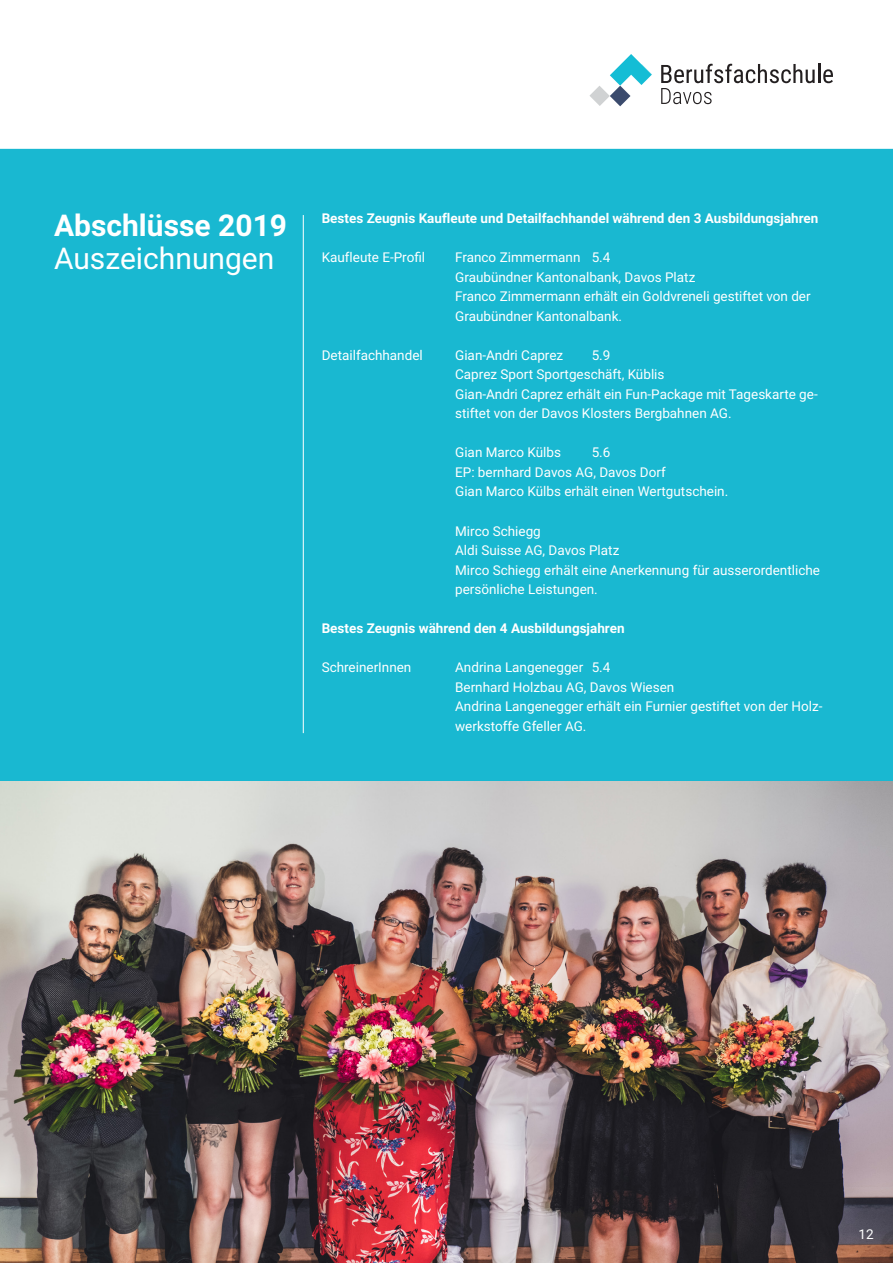
<style>
.page{position:relative;width:893px;height:1263px;background:#fff}
.page>*{position:absolute;margin:0;border:0;box-sizing:border-box;transform-origin:0 0}
.Titel_2{font:700 30px "Roboto";color:#fff}
.Titel_2-2{font:30px "Roboto";color:#fff}
.t1{font:13.5px/19.5px "Roboto";color:#fff}
.t2{font:700 13.5px "Roboto";color:#fff}
</style>
<div class="page">
<svg style="left:589px;top:54px;width:63px;height:52px"></svg>
<svg style="left:661px;top:64px;width:172px;height:40px"></svg>
<div style="left:0;top:149px;width:893px;height:632px;background:#19b8d1"></div>
<img style="left:0;top:781px;width:893px;height:482px">
<hr style="left:303px;top:215px;width:1px;height:518px;background:#fff">
<p class="Titel_2" style="left:54px;top:204px;width:235px">Abschlüsse 2019</p>
<p class="Titel_2-2" style="left:54px;top:237px;width:222px">Auszeichnungen</p>
<p class="t2" style="left:322px;top:209px;width:498px">Bestes Zeugnis Kaufleute und Detailfachhandel während den 3 Ausbildungsjahren</p>
<p class="t1" style="left:322px;top:247px;width:105px">Kaufleute E-Profil</p>
<p class="t1" style="left:455px;top:247px;width:157px">Franco Zimmermann 5.4</p>
<p class="t1" style="left:455px;top:267px;width:242px">Graubündner Kantonalbank, Davos Platz</p>
<p class="t1" style="left:455px;top:286px;width:357px">Franco Zimmermann erhält ein Goldvreneli gestiftet von der<br>Graubündner Kantonalbank.</p>
<p class="t1" style="left:322px;top:345px;width:103px">Detailfachhandel</p>
<p class="t1" style="left:455px;top:345px;width:110px">Gian-Andri Caprez</p>
<p class="t1" style="left:592px;top:345px;width:20px">5.9</p>
<p class="t1" style="left:455px;top:364px;width:211px">Caprez Sport Sportgeschäft, Küblis</p>
<p class="t1" style="left:455px;top:384px;width:364px">Gian-Andri Caprez erhält ein Fun-Package mit Tageskarte ge&shy;stiftet von der Davos Klosters Bergbahnen AG.</p>
<p class="t1" style="left:455px;top:442px;width:107px">Gian Marco Külbs</p>
<p class="t1" style="left:592px;top:442px;width:20px">5.6</p>
<p class="t1" style="left:455px;top:462px;width:212px">EP: bernhard Davos AG, Davos Dorf</p>
<p class="t1" style="left:455px;top:481px;width:275px">Gian Marco Külbs erhält einen Wertgutschein.</p>
<p class="t1" style="left:455px;top:520px;width:87px">Mirco Schiegg</p>
<p class="t1" style="left:455px;top:540px;width:166px">Aldi Suisse AG, Davos Platz</p>
<p class="t1" style="left:455px;top:559px;width:366px">Mirco Schiegg erhält eine Anerkennung für ausserordentliche</p>
<p class="t1" style="left:455px;top:579px;width:144px">persönliche Leistungen.</p>
<p class="t2" style="left:322px;top:619px;width:304px">Bestes Zeugnis während den 4 Ausbildungsjahren</p>
<p class="t1" style="left:322px;top:657px;width:91px">SchreinerInnen</p>
<p class="t1" style="left:455px;top:657px;width:157px">Andrina Langenegger 5.4</p>
<p class="t1" style="left:455px;top:676px;width:221px">Bernhard Holzbau AG, Davos Wiesen</p>
<p class="t1" style="left:455px;top:696px;width:369px">Andrina Langenegger erhält ein Furnier gestiftet von der Holz&shy;werkstoffe Gfeller AG.</p>
<p class="t1" style="left:858px;top:1223px;width:17px">12</p>
</div>
